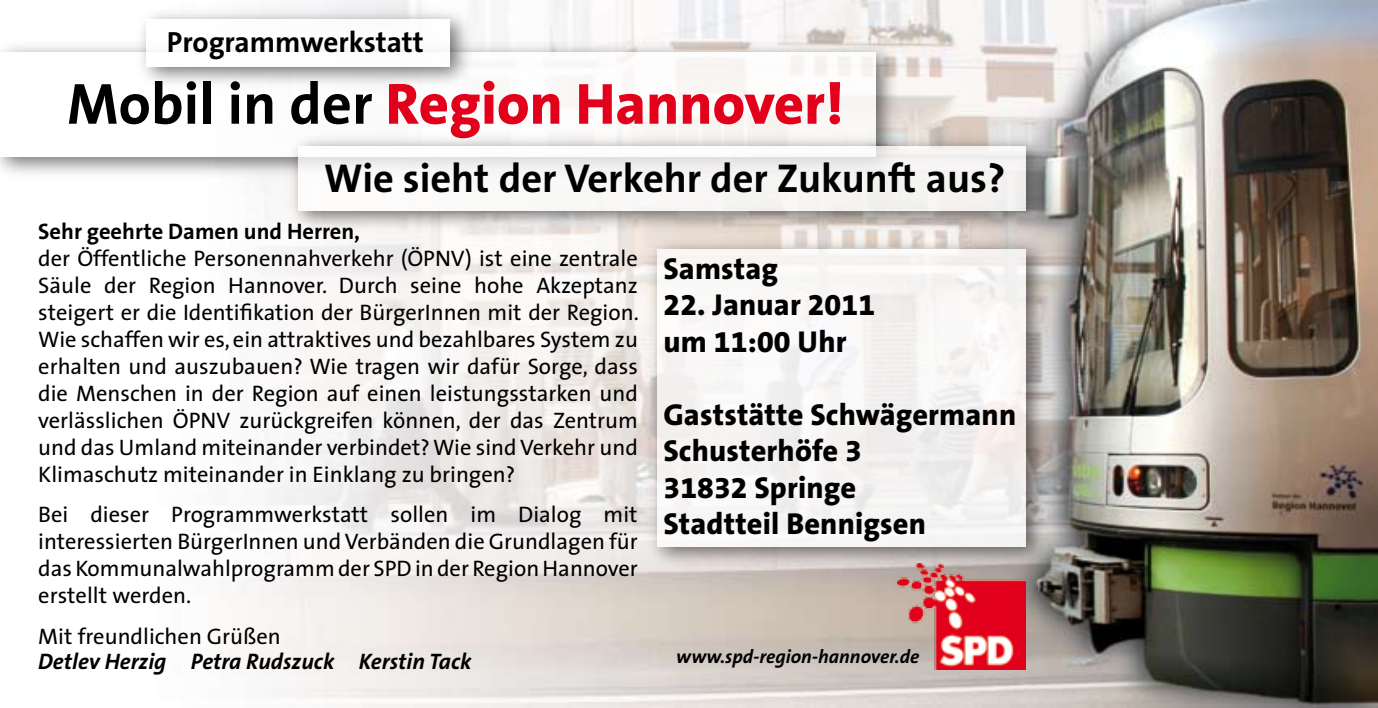
<style>
.page{position:relative;width:1378px;height:708px;background:#fff}
.page>*{position:absolute;margin:0;border:0;box-sizing:border-box;transform-origin:0 0}
.t1{font:800 58.5px "The Sans B8";color:#e2001a}
.t2{font:700 40.5px "The Sans B7";color:#000}
.t3{font:800 30.38px/36.4px "The Sans B8";letter-spacing:.005em;color:#000}
.t4{font:700 29.25px "The Sans B7";color:#000}
.t5{font:22.5px/27px "The Sans";color:#000;text-align:justify}
.t6{font:italic 700 22.5px "The Sans B7";color:#000}
.t7{font:700 22.5px "The Sans B7";color:#000}
.t8{font:italic 700 19.12px "The Sans B7";color:#000}
.s1{font-family:"The Sans B7";font-weight:700;color:#000}
</style>
<div class="page">
<img style="left:226px;top:0;width:1152px;height:708px">
<div style="left:0;top:40px;width:899px;height:140px;background:#000;opacity:.75"></div>
<div style="left:0;top:53px;width:875px;height:104px;background:#fff"></div>
<div style="left:646px;top:236px;width:404px;height:334px;background:#000;opacity:.75"></div>
<div style="left:657px;top:249px;width:368px;height:298px;background:#f7f5f4"></div>
<div style="left:136px;top:6px;width:339px;height:84px;background:#000;opacity:.75"></div>
<div style="left:147px;top:19px;width:303px;height:47px;background:#fff"></div>
<img style="left:898px;top:563px;width:127px;height:106px">
<div style="left:286px;top:133px;width:764px;height:100px;background:#000;opacity:.75"></div>
<svg style="left:298px;top:146px;width:727px;height:64px;fill:#f7f5f5"></svg>
<h3 class="t4" style="left:167px;top:27px;width:258px">Programmwerkstatt</h3>
<h1 class="t1" style="left:67px;top:73px;width:778px"><span class="s1">Mobil in der</span> Region Hannover!</h1>
<h2 class="t2" style="left:324px;top:157px;width:683px">Wie sieht der Verkehr der Zukunft aus?</h2>
<p class="t7" style="left:38px;top:219px;width:323px">Sehr geehrte Damen und Herren,</p>
<p class="t5" style="left:38px;top:245px;width:602px">der Öffentliche Personennahverkehr (ÖPNV) ist eine zentrale Säule der Region Hannover. Durch seine hohe Akzeptanz steigert er die Identifikation der BürgerInnen mit der Region.<br>Wie schaffen wir es, ein attraktives und bezahlbares System zu erhalten und auszubauen? Wie tragen wir dafür Sorge, dass die Menschen in der Region auf einen leistungsstarken und verlässlichen ÖPNV zurückgreifen können, der das Zentrum und das Umland miteinander verbindet? Wie sind Verkehr und Klimaschutz miteinander in Einklang zu bringen?</p>
<p class="t5" style="left:38px;top:501px;width:601px">Bei dieser Programmwerkstatt sollen im Dialog mit interessierten BürgerInnen und Verbänden die Grundlagen für das Kommunalwahlprogramm der SPD in der Region Hannover erstellt werden.</p>
<p class="t5" style="left:38px;top:623px;width:244px">Mit freundlichen Grüßen</p>
<p class="t6" style="left:38px;top:650px;width:435px">Detlev Herzig Petra Rudszuck Kerstin Tack</p>
<h3 class="t3" style="left:663px;top:251px;width:116px">Samstag</h3>
<h3 class="t3" style="left:663px;top:288px;width:213px">22. Januar 2011 um 11:00 Uhr</h3>
<h3 class="t3" style="left:663px;top:397px;width:354px">Gaststätte Schwägermann<br>Schusterhöfe 3<br>31832 Springe<br>Stadtteil Bennigsen</h3>
<p class="t8" style="left:676px;top:647px;width:245px">www.spd-region-hannover.de</p>
</div>
